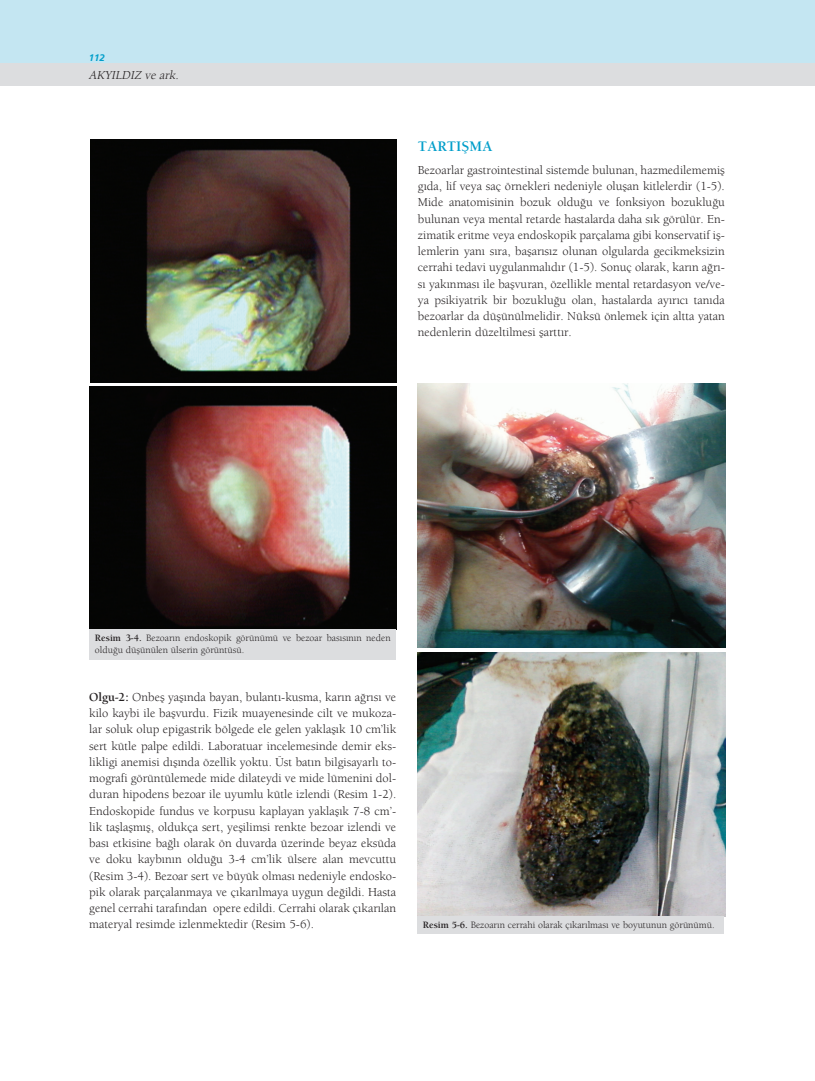
<style>
.page{position:relative;width:815px;height:1081px;background:#fff}
.page>*{position:absolute;margin:0;border:0;box-sizing:border-box;transform-origin:0 0}
.t1{font:700 15px "Berkeley";color:#009eca}
.t2{font:12.5px/16.2px "Berkeley";color:#231f20;text-align:justify}
.t3{font:italic 12.5px "Berkeley";color:#231f20}
.t4{font:10px/12px "Berkeley";color:#231f20}
.t5{font:10px "Fruga Sans Bold Ita";color:#009eca}
.s1{font-weight:700}
</style>
<div class="page">
<div style="left:0;top:63px;width:814px;height:22px;background:#dcdddf"></div>
<div style="left:0;top:1px;width:814px;height:62px;background:#c4e6f2"></div>
<img style="left:90px;top:139px;width:306px;height:243px">
<img style="left:90px;top:387px;width:306px;height:242px">
<div style="left:90px;top:629px;width:306px;height:30px;background:#dcdddf"></div>
<img style="left:418px;top:652px;width:307px;height:264px">
<img style="left:418px;top:383px;width:307px;height:264px">
<div style="left:418px;top:916px;width:306px;height:17px;background:#dcdddf"></div>
<p class="t5" style="left:89px;top:54px;width:18px">112</p>
<p class="t3" style="left:89px;top:70px;width:94px">AKYILDIZ ve ark.</p>
<p class="t1" style="left:418px;top:140px;width:76px">TARTIfiMA</p>
<p class="t2" style="left:418px;top:163px;width:308px">Bezoarlar gastrointestinal sistemde bulunan, hazmedilememifl g›da, lif veya saç örnekleri nedeniyle oluflan kitlelerdir (1-5).<br>Mide anatomisinin bozuk oldu¤u ve fonksiyon bozuklu¤u bulunan veya mental retarde hastalarda daha s›k görülür. En&shy;zimatik eritme veya endoskopik parçalama gibi konservatif ifl&shy;lemlerin yan› s›ra, baflar›s›z olunan olgularda gecikmeksizin cerrahi tedavi uygulanmal›d›r (1-5). Sonuç olarak, kar›n a¤r›- s› yak›nmas› ile baflvuran, özellikle mental retardasyon ve/ve&shy;ya psikiyatrik bir bozuklu¤u olan, hastalarda ay›r›c› tan›da bezoarlar da düflünülmelidir. Nüksü önlemek için altta yatan nedenlerin düzeltilmesi flartt›r.</p>
<p class="t4" style="left:95px;top:632px;width:297px"><span class="s1">Resim 3-4.</span> Bezoar›n endoskopik görünümü ve bezoar bas›s›n›n neden oldu¤u düflünülen ülserin görüntüsü.</p>
<p class="t2" style="left:89px;top:690px;width:308px"><span class="s1">Olgu-2:</span> Onbefl yafl›nda bayan, bulant›-kusma, kar›n a¤r›s› ve kilo kaybi ile baflvurdu. Fizik muayenesinde cilt ve mukoza&shy;lar soluk olup epigastrik bölgede ele gelen yaklafl›k 10 cm’lik sert kütle palpe edildi. Laboratuar incelemesinde demir eks&shy;likligi anemisi d›fl›nda özellik yoktu. Üst bat›n bilgisayarl› to&shy;mografi görüntülemede mide dilateydi ve mide lümenini dol&shy;duran hipodens bezoar ile uyumlu kütle izlendi (Resim 1-2).<br>Endoskopide fundus ve korpusu kaplayan yaklafl›k 7-8 cm’- lik tafllaflm›fl, oldukça sert, yeflilimsi renkte bezoar izlendi ve bas› etkisine ba¤l› olarak ön duvarda üzerinde beyaz eksüda ve doku kayb›n›n oldu¤u 3-4 cm’lik ülsere alan mevcuttu (Resim 3-4). Bezoar sert ve büyük olmas› nedeniyle endosko&shy;pik olarak parçalanmaya ve ç›kar›lmaya uygun de¤ildi. Hasta genel cerrahi taraf›ndan opere edildi. Cerrahi olarak ç›kar›lan materyal resimde izlenmektedir (Resim 5-6).</p>
<p class="t4" style="left:423px;top:920px;width:293px"><span class="s1">Resim 5-6.</span> Bezoar›n cerrahi olarak ç›kar›lmas› ve boyutunun görünümü.</p>
</div>
